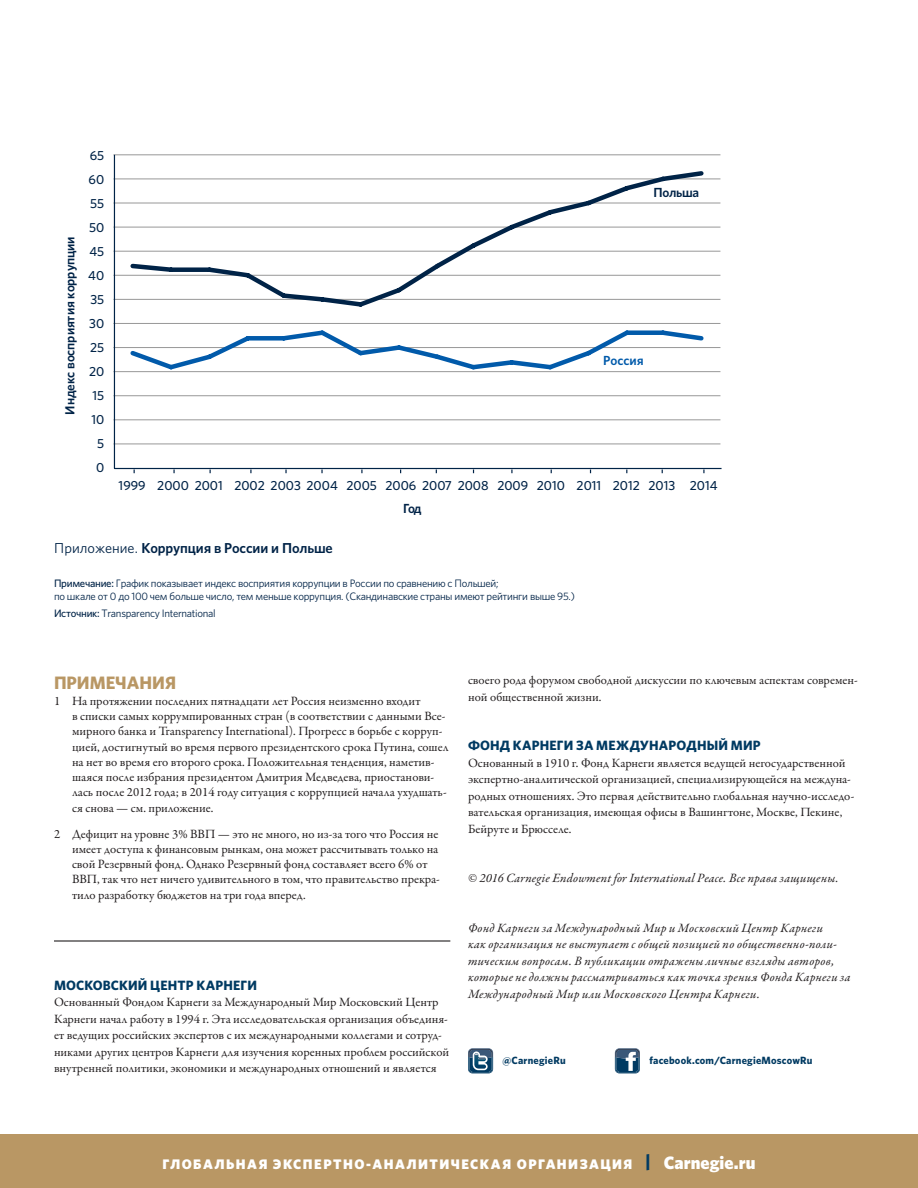
<style>
.page{position:relative;width:918px;height:1188px;background:#fff}
.page>*{position:absolute;margin:0;border:0;box-sizing:border-box;transform-origin:0 0}
.SUBHEAD_A{font:700 18px "Whitney";color:#b99764}
.t1{font:600 14.4px "Whitney";letter-spacing:-.01em;color:#002347}
.SUBHEAD_A-2{font:900 13.8px "Whitney";letter-spacing:.105em;color:#fff}
.COPY_RIGHT_TEXT{font:700 13.5px "Whitney";letter-spacing:.01em;color:#003a62}
.t2{font:500 13.2px/24px "Whitney";color:#002347;text-align:right}
.t3{font:600 13.2px "Whitney";letter-spacing:-.01em;color:#002347}
.t4{font:600 13.2px "Whitney";color:#015aaa}
.Source{font:12.75px/15.3px "Garamond Premr Pro";letter-spacing:-.005em;color:#231f20}
.COPY_RIGHT_TEXT-2{font:12.75px/16.5px "Garamond Premr Pro";letter-spacing:-.005em;color:#231f20}
.COPY_RIGHT_TEXT-3{font:italic 12.75px/16.5px "Garamond Premr Pro";letter-spacing:.025em;color:#231f20}
.t5{font:10.8px/12.9px "Whitney";letter-spacing:-.025em;color:#002347}
.COPY_RIGHT_TEXT-4{font:700 10.5px "Whitney";letter-spacing:.02em;color:#003a62}
.s1{font-weight:600}
.s2{font-weight:400}
.s3{font-weight:500}
.s4{font-size:18px;color:#003a62}
.s5{font-size:18px}
</style>
<div class="page">
<div style="left:0;top:1134px;width:918px;height:54px;background:#b99764"></div>
<svg style="left:468px;top:1048px;width:25px;height:25px"></svg>
<svg style="left:615px;top:1048px;width:25px;height:25px"></svg>
<hr style="left:113px;top:444px;width:607px;height:1px;background:#989898">
<hr style="left:113px;top:420px;width:607px;height:1px;background:#989898">
<hr style="left:113px;top:395px;width:607px;height:1px;background:#989898">
<hr style="left:113px;top:371px;width:607px;height:1px;background:#989898">
<hr style="left:113px;top:347px;width:607px;height:1px;background:#989898">
<hr style="left:113px;top:323px;width:607px;height:1px;background:#989898">
<hr style="left:113px;top:299px;width:607px;height:1px;background:#989898">
<hr style="left:113px;top:275px;width:607px;height:1px;background:#989898">
<hr style="left:113px;top:251px;width:607px;height:1px;background:#989898">
<hr style="left:113px;top:227px;width:607px;height:1px;background:#989898">
<hr style="left:113px;top:203px;width:607px;height:1px;background:#989898">
<hr style="left:113px;top:179px;width:607px;height:1px;background:#989898">
<hr style="left:113px;top:155px;width:607px;height:1px;background:#989898">
<hr style="left:114px;top:155px;width:1px;height:314px;background:#002347">
<hr style="left:114px;top:468px;width:608px;height:1px;background:#002347">
<svg style="left:127px;top:330px;width:579px;height:43px"></svg>
<svg style="left:128px;top:171px;width:578px;height:136px"></svg>
<hr style="left:54px;top:940px;width:396px;height:2px;background:#231f20">
<p class="t3" style="left:61px;top:415px;width:180px;rotate:-90deg">Индекс восприятия коррупции</p>
<p class="t2" style="left:88px;top:143px;width:17px">65<br>60<br>55<br>50<br>45<br>40<br>35<br>30<br>25<br>20<br>15<br>10<br>5<br>0</p>
<p class="t3" style="left:654px;top:183px;width:47px">Польша</p>
<p class="t4" style="left:603px;top:351px;width:42px">Россия</p>
<p class="t2" style="left:403px;top:474px;width:316px;line-height:22.5px;text-align:left;text-indent:-284px">1999 2000 2001 2002 2003 2004 2005 2006 2007 2008 2009 2010 2011 2012 2013 2014<br><span class="s1">Год</span></p>
<p class="t1" style="left:54px;top:538px;width:280px"><span class="s2">Приложение.</span> Коррупция в России и Польше</p>
<p class="t5" style="left:54px;top:577px;width:522px"><span class="s3">Примечание:</span> График показывает индекс восприятия коррупции в России по сравнению с Польшей;<br>по шкале от 0 до 100 чем больше число, тем меньше коррупция. (Скандинавские страны имеют рейтинги выше 95.)</p>
<p class="t5" style="left:54px;top:606px;width:163px"><span class="s3">Источник:</span> Transparency International</p>
<p class="SUBHEAD_A" style="left:54px;top:671px;width:124px">ПРИМЕЧАНИЯ</p>
<p class="Source" style="left:72px;top:693px;width:378px;text-indent:-18px">1 На протяжении последних пятнадцати лет Россия неизменно входит<br>в списки самых коррумпированных стран (в соответствии с данными Все&shy;мирного банка и Transparency International). Прогресс в борьбе с корруп&shy;цией, достигнутый во время первого президентского срока Путина, сошел на нет во время его второго срока. Положительная тенденция, наметив&shy;шаяся после избрания президентом Дмитрия Медведева, приостанови&shy;лась после 2012 года; в 2014 году ситуация с коррупцией начала ухудшать&shy;ся снова — см. приложение.</p>
<p class="Source" style="left:72px;top:826px;width:369px;text-indent:-18px">2 Дефицит на уровне 3% ВВП — это не много, но из-за того что Россия не имеет доступа к финансовым рынкам, она может рассчитывать только на свой Резервный фонд. Однако Резервный фонд составляет всего 6% от ВВП, так что нет ничего удивительного в том, что правительство прекра&shy;тило разработку бюджетов на три года вперед.</p>
<p class="COPY_RIGHT_TEXT" style="left:54px;top:976px;width:204px">МОСКОВСКИЙ ЦЕНТР КАРНЕГИ</p>
<p class="COPY_RIGHT_TEXT-2" style="left:54px;top:994px;width:397px">Основанный Фондом Карнеги за Международный Мир Московский Центр Карнеги начал работу в 1994 г. Эта исследовательская организация объединя&shy;ет ведущих российских экспертов с их международными коллегами и сотруд&shy;никами других центров Карнеги для изучения коренных проблем российской внутренней политики, экономики и международных отношений и является</p>
<p class="COPY_RIGHT_TEXT-2" style="left:468px;top:672px;width:391px">своего рода форумом свободной дискуссии по ключевым аспектам современ&shy;ной общественной жизни.</p>
<p class="COPY_RIGHT_TEXT" style="left:468px;top:737px;width:294px">ФОНД КАРНЕГИ ЗА МЕЖДУНАРОДНЫЙ МИР</p>
<p class="COPY_RIGHT_TEXT-2" style="left:468px;top:755px;width:388px">Основанный в 1910 г. Фонд Карнеги является ведущей негосударственной экспертно-аналитической организацией, специализирующейся на междуна&shy;родных отношениях. Это первая действительно глобальная научно-исследо&shy;вательская организация, имеющая офисы в Вашингтоне, Москве, Пекине, Бейруте и Брюсселе.</p>
<p class="COPY_RIGHT_TEXT-3" style="left:468px;top:871px;width:372px">© 2016 Carnegie Endowment for International Peace. Все права защищены.</p>
<p class="COPY_RIGHT_TEXT-3" style="left:468px;top:920px;width:384px">Фонд Карнеги за Международный Мир и Московский Центр Карнеги<br>как организация не выступает с общей позицией по общественно-поли&shy;тическим вопросам. В публикации отражены личные взгляды авторов, которые не должны рассматриваться как точка зрения Фонда Карнеги за Международный Мир или Московского Центра Карнеги.</p>
<p class="COPY_RIGHT_TEXT-4" style="left:503px;top:1054px;width:65px">@CarnegieRu</p>
<p class="COPY_RIGHT_TEXT-4" style="left:649px;top:1054px;width:165px">facebook.com/CarnegieMoscowRu</p>
<p class="SUBHEAD_A-2" style="left:162px;top:1155px;width:595px">ГЛОБАЛЬНАЯ ЭКСПЕРТНО-АНАЛИТИЧЕСКАЯ ОРГАНИЗАЦИЯ <span class="s4">|</span> <span class="s5">Carnegie.ru</span></p>
</div>
